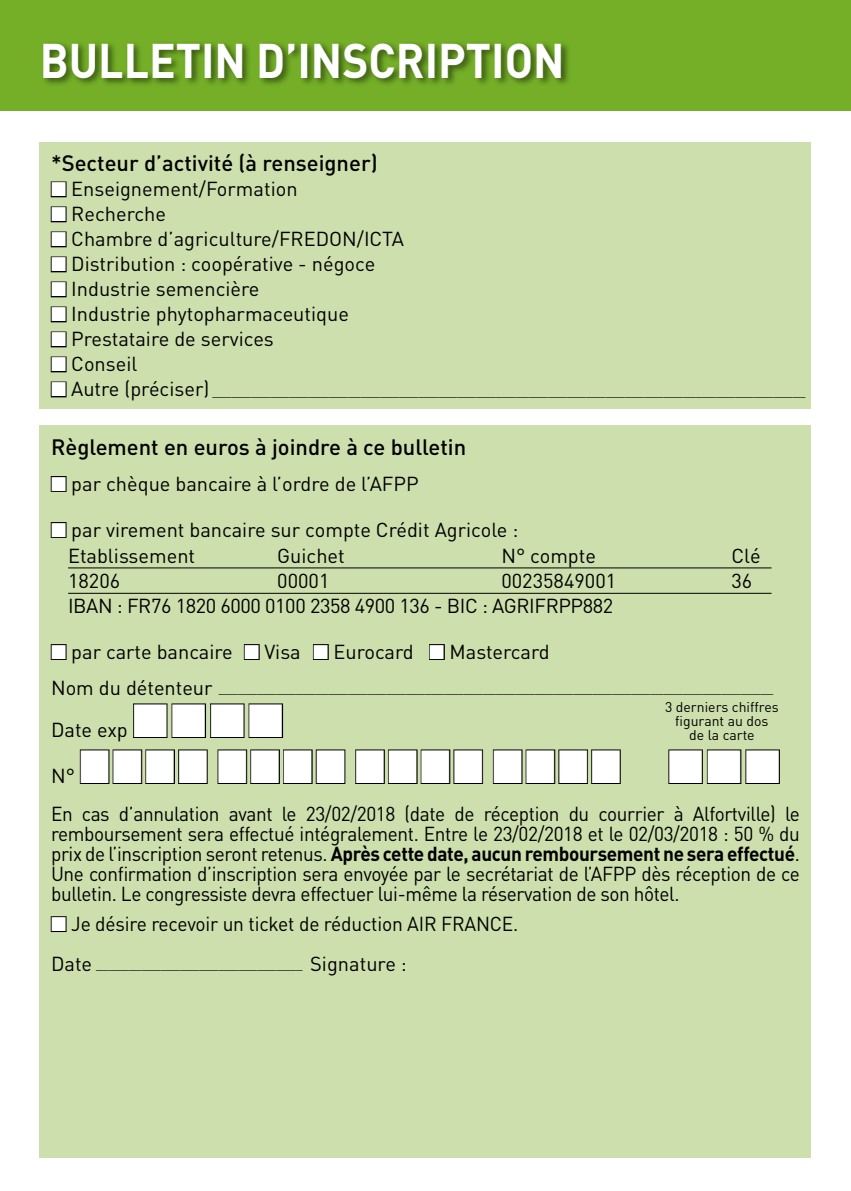
<style>
.page{position:relative;width:851px;height:1191px;background:#fff}
.page>*{position:absolute;margin:0;border:0;box-sizing:border-box;transform-origin:0 0}
.t1{font:700 48px "DIN";color:#fff;scale:.92 1}
.t2{font:47px "Zapf Dingbats";color:#fff;scale:.85 1}
.t3{font:47px "Zapf Dingbats";color:#fff}
.t4{font:500 22px "DIN";color:#000}
.t5{font:20px/20px "DIN";color:#000;text-align:justify;scale:.95 1}
.t6{font:20px/26px "DIN";color:#000}
.t7{font:20px "DIN";letter-spacing:-.02em;color:#000}
.t8{font:20px "DIN";color:#000;scale:.96 1}
.t9{font:14px/14px "DIN";color:#000;text-align:center}
.t10{font:12px "DIN";color:#000}
.s1{color:#fff}
.s2{font-size:20px}
.s3{font-weight:700}
</style>
<div class="page">
<div style="left:0;top:0;width:850px;height:111px;background:#74af27"></div>
<div style="left:42px;top:41px;width:529px;height:46px;background:#000;opacity:.5"></div>
<div style="left:40px;top:425px;width:771px;height:732px;background:#cddfad"></div>
<div style="left:51px;top:476px;width:16px;height:16px;border:2px solid #000"></div>
<div style="left:51px;top:522px;width:16px;height:16px;border:2px solid #000"></div>
<div style="left:51px;top:644px;width:16px;height:16px;border:2px solid #000"></div>
<div style="left:244px;top:644px;width:16px;height:16px;border:2px solid #000"></div>
<div style="left:313px;top:644px;width:16px;height:16px;border:2px solid #000"></div>
<div style="left:429px;top:644px;width:16px;height:16px;border:2px solid #000"></div>
<div style="left:133px;top:703px;width:34px;height:35px;border:2px solid #000"></div>
<div style="left:171px;top:703px;width:35px;height:35px;border:2px solid #000"></div>
<div style="left:210px;top:703px;width:34px;height:35px;border:2px solid #000"></div>
<div style="left:248px;top:703px;width:35px;height:35px;border:2px solid #000"></div>
<div style="left:80px;top:749px;width:29px;height:35px;border:2px solid #000"></div>
<div style="left:113px;top:749px;width:29px;height:35px;border:2px solid #000"></div>
<div style="left:145px;top:749px;width:30px;height:35px;border:2px solid #000"></div>
<div style="left:178px;top:749px;width:30px;height:35px;border:2px solid #000"></div>
<div style="left:217px;top:749px;width:30px;height:35px;border:2px solid #000"></div>
<div style="left:250px;top:749px;width:30px;height:35px;border:2px solid #000"></div>
<div style="left:283px;top:749px;width:29px;height:35px;border:2px solid #000"></div>
<div style="left:316px;top:749px;width:29px;height:35px;border:2px solid #000"></div>
<div style="left:355px;top:749px;width:30px;height:35px;border:2px solid #000"></div>
<div style="left:388px;top:749px;width:29px;height:35px;border:2px solid #000"></div>
<div style="left:420px;top:749px;width:30px;height:35px;border:2px solid #000"></div>
<div style="left:453px;top:749px;width:30px;height:35px;border:2px solid #000"></div>
<div style="left:493px;top:749px;width:29px;height:35px;border:2px solid #000"></div>
<div style="left:525px;top:749px;width:30px;height:35px;border:2px solid #000"></div>
<div style="left:558px;top:749px;width:30px;height:35px;border:2px solid #000"></div>
<div style="left:591px;top:749px;width:29px;height:35px;border:2px solid #000"></div>
<div style="left:668px;top:749px;width:34px;height:35px;border:2px solid #000"></div>
<div style="left:706px;top:749px;width:35px;height:35px;border:2px solid #000"></div>
<div style="left:745px;top:749px;width:34px;height:35px;border:2px solid #000"></div>
<div style="left:51px;top:916px;width:16px;height:16px;border:2px solid #000"></div>
<hr style="left:68px;top:567px;width:703px;height:1px;background:#000">
<hr style="left:68px;top:593px;width:703px;height:1px;background:#000">
<div style="left:40px;top:142px;width:771px;height:266px;background:#cddfad"></div>
<div style="left:51px;top:181px;width:16px;height:16px;border:2px solid #000"></div>
<div style="left:51px;top:206px;width:16px;height:16px;border:2px solid #000"></div>
<div style="left:51px;top:231px;width:16px;height:16px;border:2px solid #000"></div>
<div style="left:51px;top:256px;width:16px;height:16px;border:2px solid #000"></div>
<div style="left:51px;top:281px;width:16px;height:16px;border:2px solid #000"></div>
<div style="left:51px;top:306px;width:16px;height:16px;border:2px solid #000"></div>
<div style="left:51px;top:331px;width:16px;height:16px;border:2px solid #000"></div>
<div style="left:51px;top:356px;width:16px;height:16px;border:2px solid #000"></div>
<div style="left:51px;top:381px;width:16px;height:16px;border:2px solid #000"></div>
<h1 class="t1" style="left:40px;top:29px;width:572px">BULLETIN D’INSCRIPTION</h1>
<p class="t4" style="left:51px;top:149px;width:328px">*Secteur d’activité (à renseigner)</p>
<p class="t6" style="left:51px;top:176px;width:248px"><span class="s1">■</span> Enseignement/Formation</p>
<p class="t6" style="left:51px;top:201px;width:116px"><span class="s1">■</span> Recherche</p>
<p class="t6" style="left:51px;top:226px;width:354px"><span class="s1">■</span> Chambre d’agriculture/FREDON/ICTA</p>
<p class="t6" style="left:51px;top:251px;width:325px"><span class="s1">■</span> Distribution : coopérative - négoce</p>
<p class="t6" style="left:51px;top:276px;width:210px"><span class="s1">■</span> Industrie semencière</p>
<p class="t6" style="left:51px;top:301px;width:299px"><span class="s1">■</span> Industrie phytopharmaceutique</p>
<p class="t6" style="left:51px;top:326px;width:224px"><span class="s1">■</span> Prestataire de services</p>
<p class="t6" style="left:51px;top:351px;width:88px"><span class="s1">■</span> Conseil</p>
<p class="t10" style="left:51px;top:384px;width:756px"><span class="s1">■</span> <span class="s2">Autre (préciser)</span> ____________________________________________________________________________________________</p>
<p class="t4" style="left:51px;top:433px;width:416px">Règlement en euros à joindre à ce bulletin</p>
<p class="t6" style="left:51px;top:470px;width:369px"><span class="s1">■</span> par chèque bancaire à l’ordre de l’AFPP</p>
<p class="t6" style="left:68px;top:516px;width:451px;text-indent:-17px"><span class="s1">■</span> par virement bancaire sur compte Crédit Agricole :<br>Etablissement</p>
<p class="t6" style="left:277px;top:542px;width:69px">Guichet</p>
<p class="t6" style="left:501px;top:542px;width:96px">N° compte</p>
<p class="t6" style="left:731px;top:542px;width:31px">Clé</p>
<p class="t6" style="left:68px;top:567px;width:54px">18206</p>
<p class="t6" style="left:277px;top:567px;width:54px">00001</p>
<p class="t6" style="left:501px;top:567px;width:116px">00235849001</p>
<p class="t6" style="left:731px;top:567px;width:22px">36</p>
<p class="t7" style="left:68px;top:593px;width:546px">IBAN : FR76 1820 6000 0100 2358 4900 136 - BIC : AGRIFRPP882</p>
<p class="t6" style="left:51px;top:638px;width:500px"><span class="s1">■</span> par carte bancaire <span class="s1">■</span> Visa <span class="s1">■</span> Eurocard <span class="s1">■</span> Mastercard</p>
<p class="t10" style="left:51px;top:681px;width:723px"><span class="s2">Nom du détenteur</span> ______________________________________________________________________________________</p>
<p class="t6" style="left:51px;top:716px;width:78px">Date exp</p>
<p class="t9" style="left:665px;top:699px;width:115px">3 derniers chiffres figurant au dos<br>de la carte</p>
<h2 class="t3" style="left:132px;top:698px;width:153px">■ ■ ■ ■</h2>
<h2 class="t2" style="left:79px;top:744px;width:826px">■ ■ ■ ■ ■ ■ ■ ■ ■ ■ ■ ■ ■ ■ ■ ■ ■ ■ ■</h2>
<p class="t5" style="left:51px;top:803px;width:789px">En cas d’annulation avant le 23/02/2018 (date de réception du courrier à Alfortville) le remboursement sera effectué intégralement. Entre le 23/02/2018 et le 02/03/2018 : 50 % du prix de l’inscription seront retenus. <span class="s3">Après cette date, aucun remboursement ne sera effectué</span>.<br>Une confirmation d’inscription sera envoyée par le secrétariat de l’AFPP dès réception de ce bulletin. Le congressiste devra effectuer lui-même la réservation de son hôtel.</p>
<p class="t8" style="left:51px;top:911px;width:488px"><span class="s1">■</span> Je désire recevoir un ticket de réduction AIR FRANCE.</p>
<p class="t10" style="left:51px;top:957px;width:357px"><span class="s2">Date</span> ________________________________ <span class="s2">Signature :</span></p>
<p class="t6" style="left:51px;top:762px;width:25px">N°</p>
</div>
